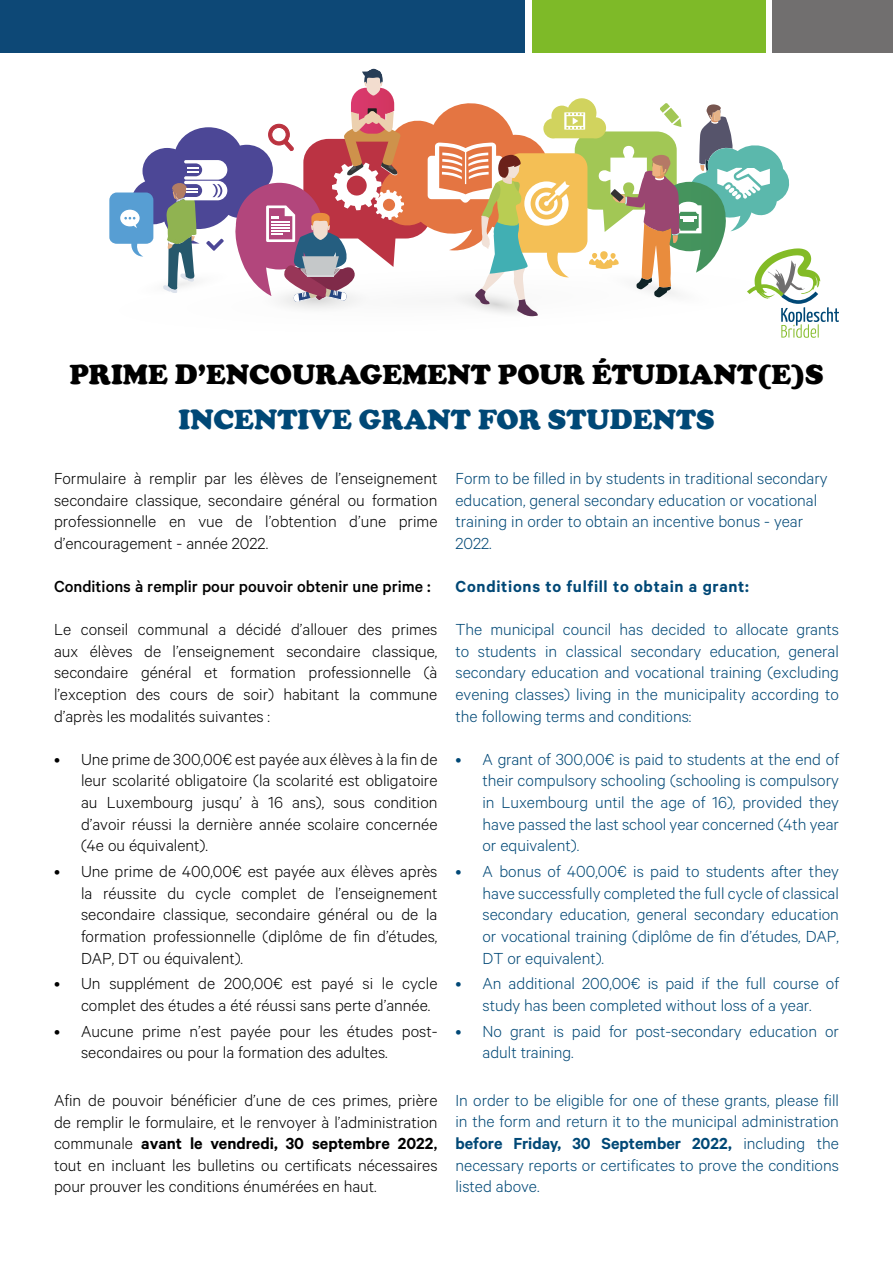
<style>
.page{position:relative;width:893px;height:1263px;background:#fff}
.page>*{position:absolute;margin:0;border:0;box-sizing:border-box;transform-origin:0 0}
.t1{font:900 28.5px "Cooper";color:#000}
.t2{font:900 28.5px "Cooper";color:#004876}
.t3{font:300 18px/21.6px "Calibre";color:#000;text-align:justify}
.t4{font:300 18px/21.6px "Calibre";color:#004876;text-align:justify}
.t5{font:500 18px "Calibre";color:#000}
.t6{font:600 18px "Calibre";letter-spacing:.04em;color:#004876}
.s1{font-weight:600}
.s2{font-weight:500}
</style>
<div class="page">
<div style="left:0;top:0;width:525px;height:53px;background:#0d4876"></div>
<div style="left:532px;top:0;width:234px;height:53px;background:#7eba28"></div>
<div style="left:773px;top:0;width:120px;height:53px;background:#716f6f"></div>
<svg style="left:109px;top:68px;width:730px;height:270px"></svg>
<h1 class="t1" style="left:69px;top:358px;width:756px">PRIME D’ENCOURAGEMENT POUR ÉTUDIANT(E)S</h1>
<h1 class="t2" style="left:179px;top:402px;width:537px">INCENTIVE GRANT FOR STUDENTS</h1>
<p class="t3" style="left:54px;top:467px;width:385px">Formulaire à remplir par les élèves de l’enseignement secondaire classique, secondaire général ou formation professionnelle en vue de l’obtention d’une prime d’encouragement - année 2022.</p>
<p class="t5" style="left:54px;top:576px;width:378px">Conditions à remplir pour pouvoir obtenir une prime :</p>
<p class="t3" style="left:54px;top:618px;width:385px">Le conseil communal a décidé d’allouer des primes aux élèves de l’enseignement secondaire classique, secondaire général et formation professionnelle (à l’exception des cours de soir) habitant la commune d’après les modalités suivantes :</p>
<p class="t3" style="left:81px;top:748px;width:358px;text-indent:-27px">• Une prime de 300,00€ est payée aux élèves à la fin de leur scolarité obligatoire (la scolarité est obligatoire au Luxembourg jusqu’ à 16 ans), sous condition d’avoir réussi la dernière année scolaire concernée (4e ou équivalent).</p>
<p class="t3" style="left:81px;top:860px;width:358px;text-indent:-27px">• Une prime de 400,00€ est payée aux élèves après la réussite du cycle complet de l’enseignement secondaire classique, secondaire général ou de la formation professionnelle (diplôme de fin d’études, DAP, DT ou équivalent).</p>
<p class="t3" style="left:81px;top:972px;width:358px;text-indent:-27px">• Un supplément de 200,00€ est payé si le cycle complet des études a été réussi sans perte d’année.</p>
<p class="t3" style="left:81px;top:1020px;width:358px;text-indent:-27px">• Aucune prime n’est payée pour les études post&shy;secondaires ou pour la formation des adultes.</p>
<p class="t3" style="left:54px;top:1089px;width:385px">Afin de pouvoir bénéficier d’une de ces primes, prière de remplir le formulaire, et le renvoyer à l’administration communale <span class="s1">avant le vendredi, 30 septembre 2022</span><span class="s2">, </span>tout en incluant les bulletins ou certificats nécessaires pour prouver les conditions énumérées en haut.</p>
<p class="t4" style="left:455px;top:467px;width:374px;text-align:left">Form to be filled in by students in traditional secondary education, general secondary education or vocational training in order to obtain an incentive bonus - year 2022.</p>
<p class="t6" style="left:455px;top:576px;width:295px">Conditions to fulfill to obtain a grant:</p>
<p class="t4" style="left:455px;top:618px;width:385px">The municipal council has decided to allocate grants to students in classical secondary education, general secondary education and vocational training (excluding evening classes) living in the municipality according to the following terms and conditions:</p>
<p class="t4" style="left:482px;top:748px;width:358px;text-indent:-27px">• A grant of 300,00€ is paid to students at the end of their compulsory schooling (schooling is compulsory in Luxembourg until the age of 16), provided they have passed the last school year concerned (4th year or equivalent).</p>
<p class="t4" style="left:482px;top:860px;width:358px;text-indent:-27px">• A bonus of 400,00€ is paid to students after they have successfully completed the full cycle of classical secondary education, general secondary education or vocational training (diplôme de fin d’études, DAP, DT or equivalent).</p>
<p class="t4" style="left:455px;top:972px;width:385px;text-align:center">• An additional 200,00€ is paid if the full course of study has been completed without loss of a year.</p>
<p class="t4" style="left:482px;top:1019px;width:358px;text-indent:-27px">• No grant is paid for post-secondary education or adult training.</p>
<p class="t4" style="left:455px;top:1089px;width:385px">In order to be eligible for one of these grants, please fill in the form and return it to the municipal administration <span class="s1">before Friday, 30 September 2022,</span> including the necessary reports or certificates to prove the conditions listed above.</p>
</div>
